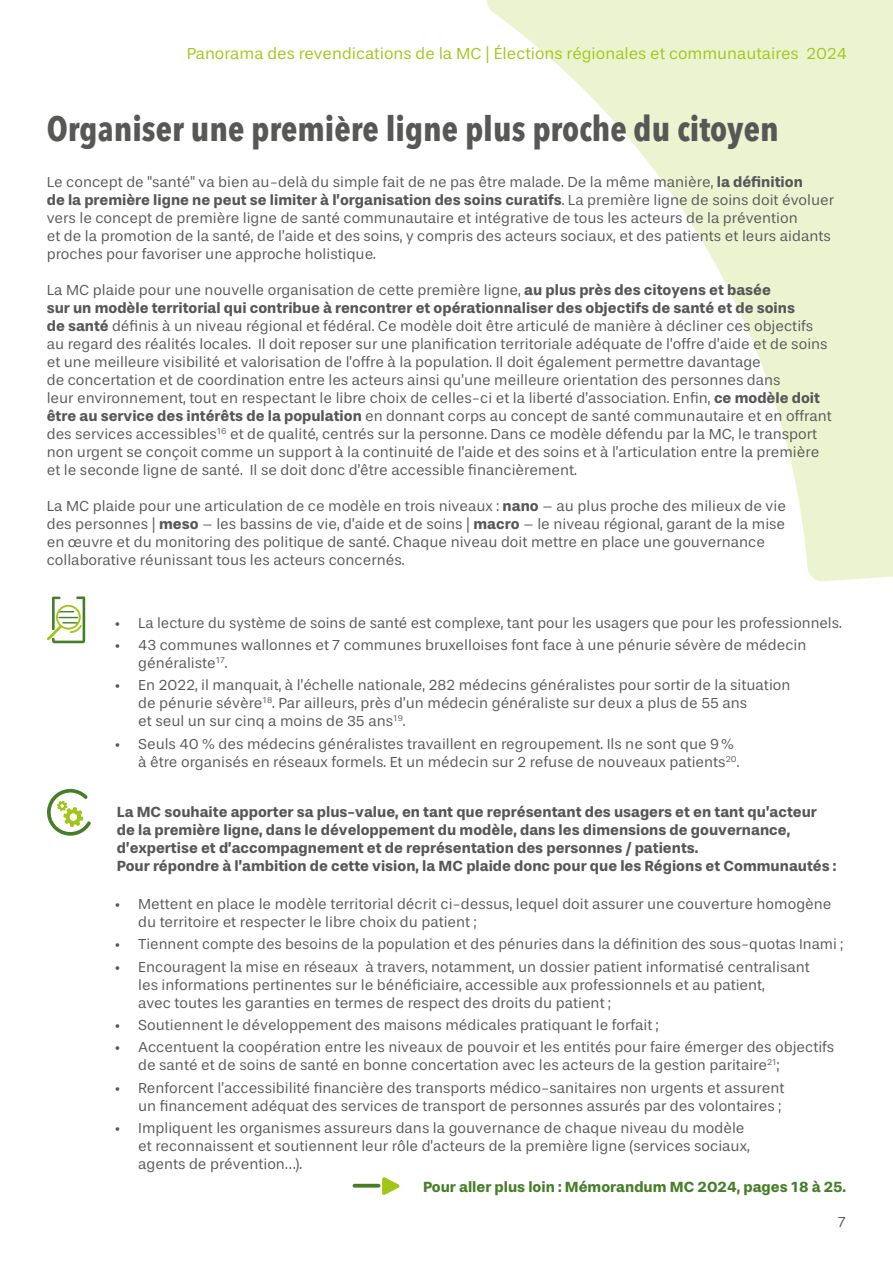
<style>
.page{position:relative;width:893px;height:1263px;background:#fff}
.page>*{position:absolute;margin:0;border:0;box-sizing:border-box;transform-origin:0 0}
.t1{font:700 34.5px "Avenir Next Condensed";color:#575756}
.t2{font:16.5px "Stevie Sans";color:#a2c617}
.t3{font:15px/18px "Stevie Sans";color:#575756}
.t4{font:700 15px/18px "Stevie Sans";color:#575756}
.t5{font:700 15px "Stevie Sans";color:#467d27}
.s1{font-weight:700}
</style>
<div class="page">
<svg style="left:47px;top:788px;width:44px;height:48px"></svg>
<svg style="left:47px;top:596px;width:38px;height:47px"></svg>
<svg style="left:487px;top:0;width:406px;height:582px"></svg>
<svg style="left:382px;top:1177px;width:18px;height:18px"></svg>
<hr style="left:353px;top:1184px;width:27px;height:3px;background:#467d27;border-radius:2px">
<p class="t2" style="left:187px;top:44px;width:662px">Panorama des revendications de la MC | Élections régionales et communautaires 2024</p>
<h1 class="t1" style="left:47px;top:107px;width:733px">Organiser une première ligne plus proche du citoyen</h1>
<p class="t3" style="left:47px;top:173px;width:789px">Le concept de "santé" va bien au-delà du simple fait de ne pas être malade. De la même manière, <span class="s1">la définition<br>de la première ligne ne peut se limiter à l’organisation des soins curatifs</span>. La première ligne de soins doit évoluer vers le concept de première ligne de santé communautaire et intégrative de tous les acteurs de la prévention<br>et de la promotion de la santé, de l’aide et des soins, y compris des acteurs sociaux, et des patients et leurs aidants proches pour favoriser une approche holistique.</p>
<p class="t3" style="left:47px;top:281px;width:787px">La MC plaide pour une nouvelle organisation de cette première ligne, <span class="s1">au plus près des citoyens et basée<br>sur un modèle territorial qui contribue à rencontrer et opérationnaliser des objectifs de santé et de soins<br>de santé</span> définis à un niveau régional et fédéral. Ce modèle doit être articulé de manière à décliner ces objectifs au regard des réalités locales. Il doit reposer sur une planification territoriale adéquate de l’offre d’aide et de soins et une meilleure visibilité et valorisation de l’offre à la population. Il doit également permettre davantage<br>de concertation et de coordination entre les acteurs ainsi qu’une meilleure orientation des personnes dans<br>leur environnement, tout en respectant le libre choix de celles-ci et la liberté d’association. Enfin, <span class="s1">ce modèle doit être au service des intérêts de la population</span> en donnant corps au concept de santé communautaire et en offrant des services accessibles<sup>16</sup> et de qualité, centrés sur la personne. Dans ce modèle défendu par la MC, le transport non urgent se conçoit comme un support à la continuité de l’aide et des soins et à l’articulation entre la première et le seconde ligne de santé. Il se doit donc d’être accessible financièrement.</p>
<p class="t3" style="left:47px;top:497px;width:741px">La MC plaide pour une articulation de ce modèle en trois niveaux : <span class="s1">nano</span> – au plus proche des milieux de vie des personnes | <span class="s1">meso</span> – les bassins de vie, d’aide et de soins | <span class="s1">macro</span> – le niveau régional, garant de la mise en œuvre et du monitoring des politique de santé. Chaque niveau doit mettre en place une gouvernance collaborative réunissant tous les acteurs concernés.</p>
<p class="t3" style="left:115px;top:614px;width:728px">• La lecture du système de soins de santé est complexe, tant pour les usagers que pour les professionnels.</p>
<p class="t3" style="left:138px;top:636px;width:670px;text-indent:-23px">• 43 communes wallonnes et 7 communes bruxelloises font face à une pénurie sévère de médecin généraliste<sup>17</sup>.</p>
<p class="t3" style="left:138px;top:676px;width:654px;text-indent:-23px">• En 2022, il manquait, à l’échelle nationale, 282 médecins généralistes pour sortir de la situation de pénurie sévère<sup>18</sup>. Par ailleurs, près d’un médecin généraliste sur deux a plus de 55 ans<br>et seul un sur cinq a moins de 35 ans<sup>19</sup>.</p>
<p class="t3" style="left:138px;top:735px;width:603px;text-indent:-23px">• Seuls 40 % des médecins généralistes travaillent en regroupement. Ils ne sont que 9% à être organisés en réseaux formels. Et un médecin sur 2 refuse de nouveaux patients<sup>20</sup>.</p>
<p class="t4" style="left:117px;top:803px;width:721px">La MC souhaite apporter sa plus-value, en tant que représentant des usagers et en tant qu’acteur de la première ligne, dans le développement du modèle, dans les dimensions de gouvernance, d’expertise et d’accompagnement et de représentation des personnes / patients.<br>Pour répondre à l’ambition de cette vision, la MC plaide donc pour que les Régions et Communautés :</p>
<p class="t3" style="left:138px;top:895px;width:695px;text-indent:-23px">• Mettent en place le modèle territorial décrit ci-dessus, lequel doit assurer une couverture homogène du territoire et respecter le libre choix du patient ;</p>
<p class="t3" style="left:115px;top:935px;width:730px">• Tiennent compte des besoins de la population et des pénuries dans la définition des sous-quotas Inami ;</p>
<p class="t3" style="left:138px;top:958px;width:673px;text-indent:-23px">• Encouragent la mise en réseaux à travers, notamment, un dossier patient informatisé centralisant les informations pertinentes sur le bénéficiaire, accessible aux professionnels et au patient,<br>avec toutes les garanties en termes de respect des droits du patient ;</p>
<p class="t3" style="left:115px;top:1016px;width:545px">• Soutiennent le développement des maisons médicales pratiquant le forfait ;</p>
<p class="t3" style="left:138px;top:1038px;width:698px;text-indent:-23px">• Accentuent la coopération entre les niveaux de pouvoir et les entités pour faire émerger des objectifs de santé et de soins de santé en bonne concertation avec les acteurs de la gestion paritaire<sup>21</sup>;</p>
<p class="t3" style="left:115px;top:1078px;width:671px;text-align:right">• Renforcent l’accessibilité financière des transports médico-sanitaires non urgents et assurent un financement adéquat des services de transport de personnes assurés par des volontaires ;</p>
<p class="t3" style="left:138px;top:1119px;width:613px;text-indent:-23px">• Impliquent les organismes assureurs dans la gouvernance de chaque niveau du modèle et reconnaissent et soutiennent leur rôle d’acteurs de la première ligne (services sociaux, agents de prévention…).</p>
<p class="t5" style="left:423px;top:1177px;width:425px">Pour aller plus loin : Mémorandum MC 2024, pages 18 à 25.</p>
<p class="t3" style="left:838px;top:1213px;width:9px">7</p>
</div>
